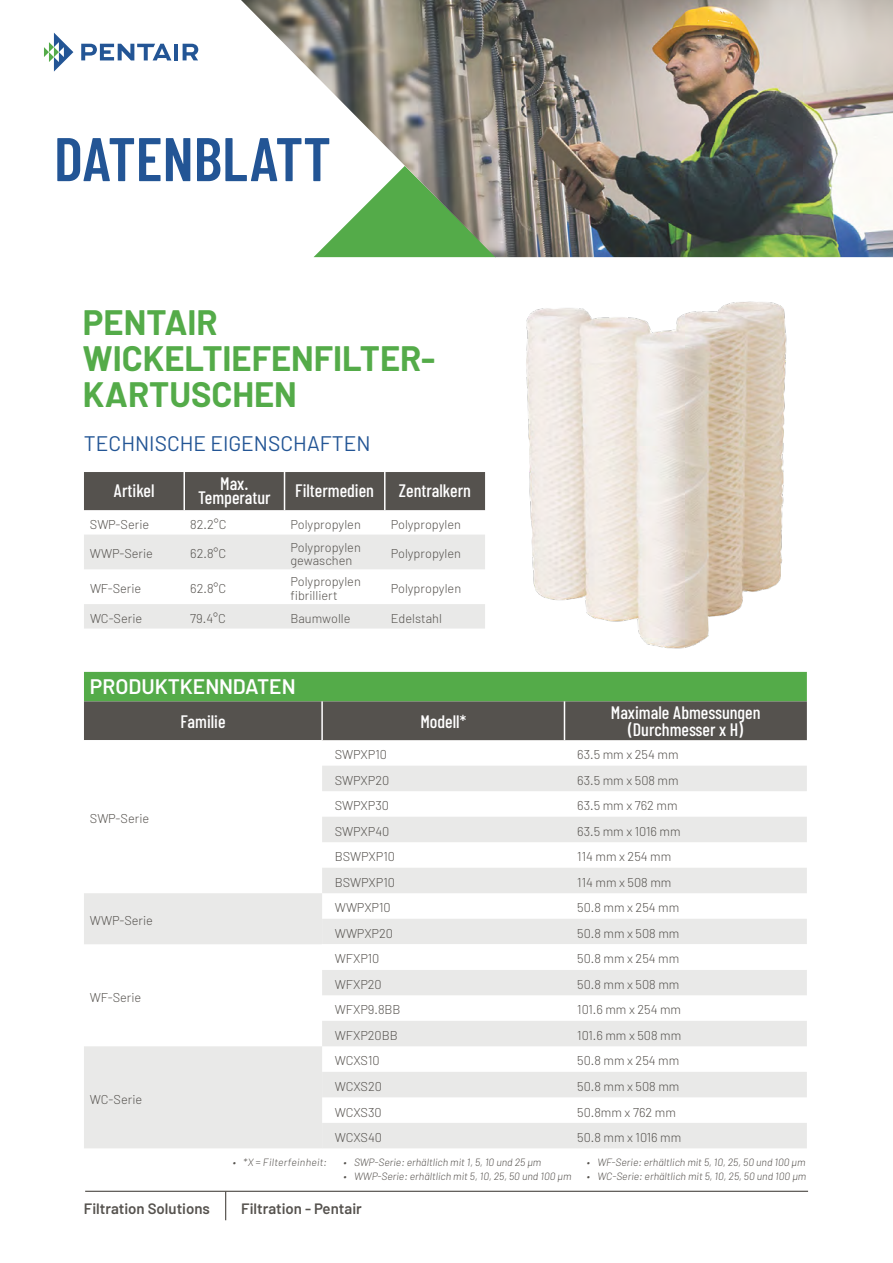
<style>
.page{position:relative;width:893px;height:1263px;background:#fff}
.page>*{position:absolute;margin:0;border:0;box-sizing:border-box;transform-origin:0 0}
.t1{font:600 61.5px "Barlow Condensed";color:#235595}
.t2{font:700 34.5px/36px "Barlow";color:#54ab49}
.t3{font:21px "Barlow";color:#235595}
.t4{font:600 21px "Barlow";color:#fff}
.t5{font:500 18px/16.5px "Barlow Condensed";color:#fff;text-align:center}
.t6{font:600 15px "Barlow";color:#55524e}
.t7{font:300 12.75px/13.5px "Barlow";color:#55524e}
.t8{font:italic 300 10.5px "Barlow";color:#55524e}
.t9{font:italic 300 10.5px "Barlow";letter-spacing:.025em;color:#55524e}
</style>
<div class="page">
<svg style="left:44px;top:33px;width:29px;height:39px"></svg>
<svg style="left:81px;top:44px;width:90px;height:16px"></svg>
<hr style="left:174px;top:44px;width:4px;height:16px;background:#235595">
<svg style="left:183px;top:44px;width:15px;height:16px"></svg>
<hr style="left:85px;top:1191px;width:723px;height:1px;background:#55524e">
<svg style="left:225px;top:1192px;width:1px;height:28px"></svg>
<img style="left:241px;top:0;width:652px;height:257px">
<svg style="left:84px;top:672px;width:723px;height:68px;background:#55764c"></svg>
<svg style="left:84px;top:766px;width:723px;height:382px"></svg>
<svg style="left:322px;top:817px;width:485px;height:331px;fill:#e9e9e8"></svg>
<hr style="left:321px;top:701px;width:2px;height:39px;background:#fff">
<hr style="left:564px;top:701px;width:1px;height:39px;background:#fff">
<svg style="left:321px;top:944px;width:486px;height:26px"></svg>
<img style="left:495px;top:254px;width:326px;height:426px">
<div style="left:84px;top:472px;width:401px;height:38px;background:#55524e"></div>
<svg style="left:84px;top:535px;width:401px;height:93px"></svg>
<hr style="left:183px;top:472px;width:2px;height:38px;background:#fff">
<hr style="left:284px;top:472px;width:1px;height:38px;background:#fff">
<hr style="left:384px;top:472px;width:2px;height:38px;background:#fff">
<h1 class="t1" style="left:54px;top:121px;width:278px">DATENBLATT</h1>
<h2 class="t2" style="left:83px;top:304px;width:354px">PENTAIR<br>WICKELTIEFENFILTER-<br>KARTUSCHEN</h2>
<h3 class="t3" style="left:84px;top:430px;width:288px">TECHNISCHE EIGENSCHAFTEN</h3>
<h3 class="t5" style="left:114px;top:482px;width:42px">Artikel</h3>
<h3 class="t5" style="left:198px;top:477px;width:74px;line-height:13.5px">Max.<br>Temperatur</h3>
<h3 class="t5" style="left:295px;top:482px;width:80px">Filtermedien</h3>
<h3 class="t5" style="left:399px;top:482px;width:73px">Zentralkern</h3>
<p class="t7" style="left:90px;top:517px;width:61px">SWP-Serie</p>
<p class="t7" style="left:190px;top:517px;width:38px">82.2°C</p>
<p class="t7" style="left:291px;top:517px;width:72px">Polypropylen</p>
<p class="t7" style="left:391px;top:517px;width:72px">Polypropylen</p>
<p class="t7" style="left:90px;top:547px;width:65px">WWP-Serie</p>
<p class="t7" style="left:190px;top:547px;width:37px">62.8°C</p>
<p class="t7" style="left:291px;top:540px;width:72px">Polypropylen gewaschen</p>
<p class="t7" style="left:391px;top:547px;width:72px">Polypropylen</p>
<p class="t7" style="left:90px;top:581px;width:53px">WF-Serie</p>
<p class="t7" style="left:190px;top:581px;width:37px">62.8°C</p>
<p class="t7" style="left:291px;top:575px;width:72px">Polypropylen fibrilliert</p>
<p class="t7" style="left:391px;top:581px;width:72px">Polypropylen</p>
<p class="t7" style="left:90px;top:611px;width:54px">WC-Serie</p>
<p class="t7" style="left:190px;top:611px;width:37px">79.4°C</p>
<p class="t7" style="left:291px;top:611px;width:62px">Baumwolle</p>
<p class="t7" style="left:391px;top:611px;width:53px">Edelstahl</p>
<h3 class="t4" style="left:90px;top:673px;width:207px">PRODUKTKENNDATEN</h3>
<h3 class="t5" style="left:181px;top:712px;width:47px">Familie</h3>
<h3 class="t5" style="left:420px;top:712px;width:47px">Modell*</h3>
<h3 class="t5" style="left:611px;top:704px;width:151px">Maximale Abmessungen (Durchmesser x H)</h3>
<p class="t7" style="left:90px;top:811px;width:61px">SWP-Serie</p>
<p class="t7" style="left:90px;top:913px;width:65px">WWP-Serie</p>
<p class="t7" style="left:90px;top:990px;width:53px">WF-Serie</p>
<p class="t7" style="left:90px;top:1092px;width:54px">WC-Serie</p>
<p class="t9" style="left:233px;top:1156px;width:95px">• *X = Filterfeinheit:</p>
<p class="t7" style="left:335px;top:748px;width:54px">SWPXP10</p>
<p class="t7" style="left:577px;top:748px;width:103px">63.5 mm x 254 mm</p>
<p class="t7" style="left:335px;top:773px;width:56px">SWPXP20</p>
<p class="t7" style="left:577px;top:773px;width:103px">63.5 mm x 508 mm</p>
<p class="t7" style="left:335px;top:799px;width:56px">SWPXP30</p>
<p class="t7" style="left:577px;top:799px;width:102px">63.5 mm x 762 mm</p>
<p class="t7" style="left:335px;top:824px;width:56px">SWPXP40</p>
<p class="t7" style="left:577px;top:824px;width:105px">63.5 mm x 1016 mm</p>
<p class="t7" style="left:335px;top:850px;width:62px">BSWPXP10</p>
<p class="t7" style="left:577px;top:850px;width:96px">114 mm x 254 mm</p>
<p class="t7" style="left:335px;top:875px;width:62px">BSWPXP10</p>
<p class="t7" style="left:577px;top:875px;width:96px">114 mm x 508 mm</p>
<p class="t7" style="left:335px;top:901px;width:57px">WWPXP10</p>
<p class="t7" style="left:577px;top:901px;width:104px">50.8 mm x 254 mm</p>
<p class="t7" style="left:335px;top:926px;width:60px">WWPXP20</p>
<p class="t7" style="left:577px;top:926px;width:104px">50.8 mm x 508 mm</p>
<p class="t7" style="left:335px;top:952px;width:46px">WFXP10</p>
<p class="t7" style="left:577px;top:952px;width:104px">50.8 mm x 254 mm</p>
<p class="t7" style="left:335px;top:977px;width:48px">WFXP20</p>
<p class="t7" style="left:577px;top:977px;width:104px">50.8 mm x 508 mm</p>
<p class="t7" style="left:335px;top:1003px;width:67px">WFXP9.8BB</p>
<p class="t7" style="left:577px;top:1003px;width:105px">101.6 mm x 254 mm</p>
<p class="t7" style="left:335px;top:1028px;width:64px">WFXP20BB</p>
<p class="t7" style="left:577px;top:1028px;width:106px">101.6 mm x 508 mm</p>
<p class="t7" style="left:335px;top:1054px;width:46px">WCXS10</p>
<p class="t7" style="left:577px;top:1054px;width:104px">50.8 mm x 254 mm</p>
<p class="t7" style="left:335px;top:1079px;width:49px">WCXS20</p>
<p class="t7" style="left:577px;top:1079px;width:104px">50.8 mm x 508 mm</p>
<p class="t7" style="left:335px;top:1105px;width:48px">WCXS30</p>
<p class="t7" style="left:577px;top:1105px;width:100px">50.8mm x 762 mm</p>
<p class="t7" style="left:335px;top:1130px;width:49px">WCXS40</p>
<p class="t7" style="left:577px;top:1130px;width:106px">50.8 mm x 1016 mm</p>
<p class="t8" style="left:343px;top:1156px;width:199px">• SWP-Serie: erhältlich mit 1, 5, 10 und 25 µm</p>
<p class="t8" style="left:343px;top:1169px;width:229px">• WWP-Serie: erhältlich mit 5, 10, 25, 50 und 100 µm</p>
<p class="t8" style="left:587px;top:1156px;width:220px">• WF-Serie: erhältlich mit 5, 10, 25, 50 und 100 µm</p>
<p class="t8" style="left:587px;top:1169px;width:221px">• WC-Serie: erhältlich mit 5, 10, 25, 50 und 100 µm</p>
<p class="t6" style="left:84px;top:1200px;width:128px">Filtration Solutions</p>
<p class="t6" style="left:241px;top:1200px;width:122px">Filtration - Pentair</p>
</div>
